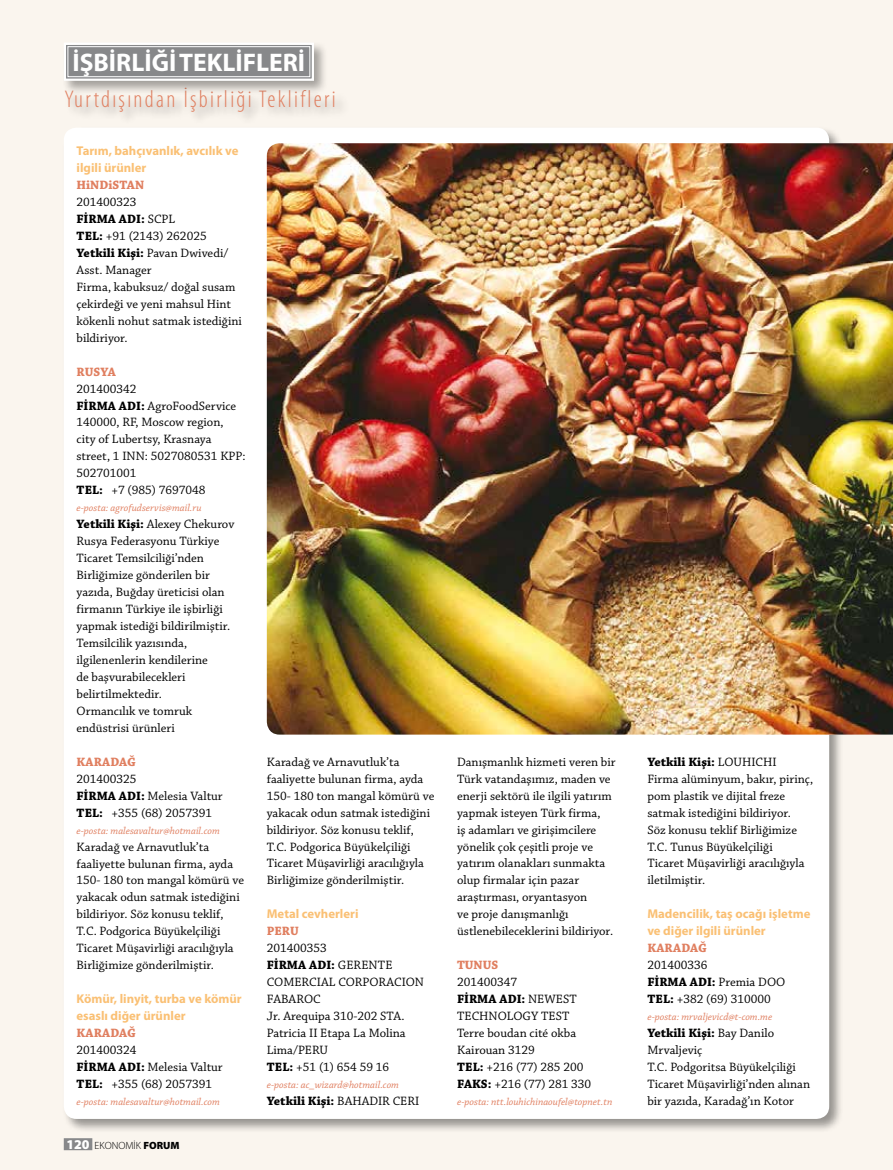
<style>
.page{position:relative;width:893px;height:1170px;background:#fff}
.page>*{position:absolute;margin:0;border:0;box-sizing:border-box;transform-origin:0 0}
.t1{font:700 25.5px "Myriad Pro";color:#fff}
.t2{font:300 condensed 24.3px "Myriad Pro";letter-spacing:.095em;color:#e07f60}
.t3{font:12.75px/17px "Chaparral Pro";color:#000}
.t4{font:700 12.75px/17px "Myriad Pro";color:#fac074}
.t5{font:700 12.75px "Chaparral Pro";letter-spacing:.005em;color:#e07f60}
.t6{font:700 12.75px "Chaparral Pro";color:#000}
.t7{font:italic 10.5px "Chaparral Pro";color:#e07f60}
.t8{font:300 10.5px "Myriad Pro";color:#000}
.s1{font-weight:700}
.s2{font-weight:900;font-size:13.5px;color:#fff}
.s3{font-weight:900}
.s4{font-weight:400}
</style>
<div class="page">
<div style="left:0;top:0;width:893px;height:1169px;background:#faf5ee"></div>
<div style="left:62px;top:126px;width:782px;height:1007px;background:#000;opacity:.4"></div>
<div style="left:64px;top:128px;width:765px;height:990px;background:#fff;border-radius:13px"></div>
<div style="left:64px;top:87px;width:285px;height:39px;background:#f3eee7"></div>
<div style="left:62px;top:41px;width:266px;height:54px;background:#000;opacity:.35"></div>
<svg style="left:63px;top:41px;width:252px;height:41px;background:#a0a0a1"></svg>
<div style="left:68px;top:46px;width:242px;height:31px;border:1px solid #fff"></div>
<div style="left:64px;top:1138px;width:28px;height:12px;background:#87888a"></div>
<img style="left:267px;top:143px;width:626px;height:591px">
<h1 class="t1" style="left:73px;top:48px;width:234px">İŞBİRLİĞİ TEKLİFLERİ</h1>
<h2 class="t2" style="left:64px;top:86px;width:273px">Yurtdışından İşbirliği Teklifleri</h2>
<p class="t4" style="left:77px;top:142px;width:164px">Tarım, bahçıvanlık, avcılık ve ilgili ürünler</p>
<p class="t5" style="left:77px;top:177px;width:69px">HiNDiSTAN</p>
<p class="t3" style="left:77px;top:194px;width:167px">201400323<br><span class="s1">FİRMA ADI:</span> SCPL<br><span class="s1">TEL:</span> +91 (2143) 262025<br><span class="s1">Yetkili Kişi:</span> Pavan Dwivedi/<br>Asst. Manager<br>Firma, kabuksuz/ doğal susam çekirdeği ve yeni mahsul Hint kökenli nohut satmak istediğini bildiriyor.</p>
<p class="t5" style="left:77px;top:364px;width:41px">RUSYA</p>
<p class="t3" style="left:77px;top:380px;width:170px">201400342<br><span class="s1">FİRMA ADI:</span> AgroFoodService<br>140000, RF, Moscow region, city of Lubertsy, Krasnaya street, 1 INN: 5027080531 KPP:<br>502701001<br><span class="s1">TEL:</span> +7 (985) 7697048</p>
<p class="t7" style="left:77px;top:502px;width:127px">e-posta: agrofudservis@mail.ru</p>
<p class="t3" style="left:77px;top:516px;width:159px"><span class="s1">Yetkili Kişi:</span> Alexey Chekurov<br>Rusya Federasyonu Türkiye<br>Ticaret Temsilciliği’nden<br>Birliğimize gönderilen bir yazıda, Buğday üreticisi olan firmanın Türkiye ile işbirliği yapmak istediği bildirilmiştir.<br>Temsilcilik yazısında, ilgilenenlerin kendilerine<br>de başvurabilecekleri belirtilmektedir.<br>Ormancılık ve tomruk endüstrisi ürünleri</p>
<p class="t5" style="left:77px;top:754px;width:61px">KARADAĞ</p>
<p class="t3" style="left:77px;top:770px;width:148px">201400325<br><span class="s1">FİRMA ADI:</span> Melesia Valtur<br><span class="s1">TEL:</span> +355 (68) 2057391</p>
<p class="t7" style="left:77px;top:824px;width:145px">e-posta: malesavaltur@hotmail.com</p>
<p class="t3" style="left:77px;top:838px;width:169px">Karadağ ve Arnavutluk’ta faaliyette bulunan firma, ayda<br>150- 180 ton mangal kömürü ve yakacak odun satmak istediğini bildiriyor. Söz konusu teklif,<br>T.C. Podgorica Büyükelçiliği<br>Ticaret Müşavirliği aracılığıyla<br>Birliğimize gönderilmiştir.</p>
<p class="t4" style="left:77px;top:990px;width:167px">Kömür, linyit, turba ve kömür esaslı diğer ürünler</p>
<p class="t5" style="left:77px;top:1025px;width:61px">KARADAĞ</p>
<p class="t3" style="left:77px;top:1041px;width:148px">201400324<br><span class="s1">FİRMA ADI:</span> Melesia Valtur<br><span class="s1">TEL:</span> +355 (68) 2057391</p>
<p class="t7" style="left:77px;top:1095px;width:145px">e-posta: malesavaltur@hotmail.com</p>
<p class="t8" style="left:66px;top:1139px;width:115px"><span class="s2">120</span> EKONOMİK <span class="s3">FORUM</span></p>
<p class="t3" style="left:267px;top:753px;width:169px">Karadağ ve Arnavutluk’ta faaliyette bulunan firma, ayda<br>150- 180 ton mangal kömürü ve yakacak odun satmak istediğini bildiriyor. Söz konusu teklif,<br>T.C. Podgorica Büyükelçiliği<br>Ticaret Müşavirliği aracılığıyla<br>Birliğimize gönderilmiştir.</p>
<p class="t4" style="left:267px;top:905px;width:93px">Metal cevherleri</p>
<p class="t5" style="left:267px;top:923px;width:33px">PERU</p>
<p class="t3" style="left:267px;top:940px;width:159px">201400353<br><span class="s1">FİRMA ADI:</span> GERENTE<br>COMERCIAL CORPORACION<br>FABAROC<br>Jr. Arequipa 310-202 STA.<br>Patricia II Etapa La Molina<br>Lima/PERU<br><span class="s1">TEL:</span> +51 (1) 654 59 16</p>
<p class="t7" style="left:267px;top:1078px;width:134px">e-posta: ac_wizard@hotmail.com</p>
<p class="t6" style="left:267px;top:1093px;width:154px">Yetkili Kişi: <span class="s4">BAHADIR CERI</span></p>
<p class="t3" style="left:457px;top:753px;width:160px">Danışmanlık hizmeti veren bir<br>Türk vatandaşımız, maden ve enerji sektörü ile ilgili yatırım yapmak isteyen Türk firma,<br>iş adamları ve girişimcilere yönelik çok çeşitli proje ve yatırım olanakları sunmakta olup firmalar için pazar araştırması, oryantasyon<br>ve proje danışmanlığı üstlenebileceklerini bildiriyor.</p>
<p class="t5" style="left:457px;top:957px;width:43px">TUNUS</p>
<p class="t3" style="left:457px;top:974px;width:136px">201400347<br><span class="s1">FİRMA ADI:</span> NEWEST<br>TECHNOLOGY TEST<br>Terre boudan cité okba<br>Kairouan 3129<br><span class="s1">TEL:</span> +216 (77) 285 200<br><span class="s1">FAKS:</span> +216 (77) 281 330</p>
<p class="t7" style="left:457px;top:1095px;width:157px">e-posta: ntt.louhichinaoufel@topnet.tn</p>
<p class="t3" style="left:647px;top:753px;width:167px"><span class="s1">Yetkili Kişi:</span> LOUHICHI<br>Firma alüminyum, bakır, pirinç, pom plastik ve dijital freze satmak istediğini bildiriyor.<br>Söz konusu teklif Birliğimize<br>T.C. Tunus Büyükelçiliği<br>Ticaret Müşavirliği aracılığıyla iletilmiştir.</p>
<p class="t4" style="left:647px;top:905px;width:164px">Madencilik, taş ocağı işletme ve diğer ilgili ürünler</p>
<p class="t5" style="left:647px;top:940px;width:61px">KARADAĞ</p>
<p class="t3" style="left:647px;top:957px;width:140px">201400336<br><span class="s1">FİRMA ADI:</span> Premia DOO<br><span class="s1">TEL:</span> +382 (69) 310000</p>
<p class="t7" style="left:647px;top:1010px;width:126px">e-posta: mrvaljevicd@t-com.me</p>
<p class="t3" style="left:647px;top:1024px;width:164px"><span class="s1">Yetkili Kişi:</span> Bay Danilo<br>Mrvaljeviç<br>T.C. Podgoritsa Büyükelçiliği<br>Ticaret Müşavirliği’nden alınan bir yazıda, Karadağ’ın Kotor</p>
</div>
